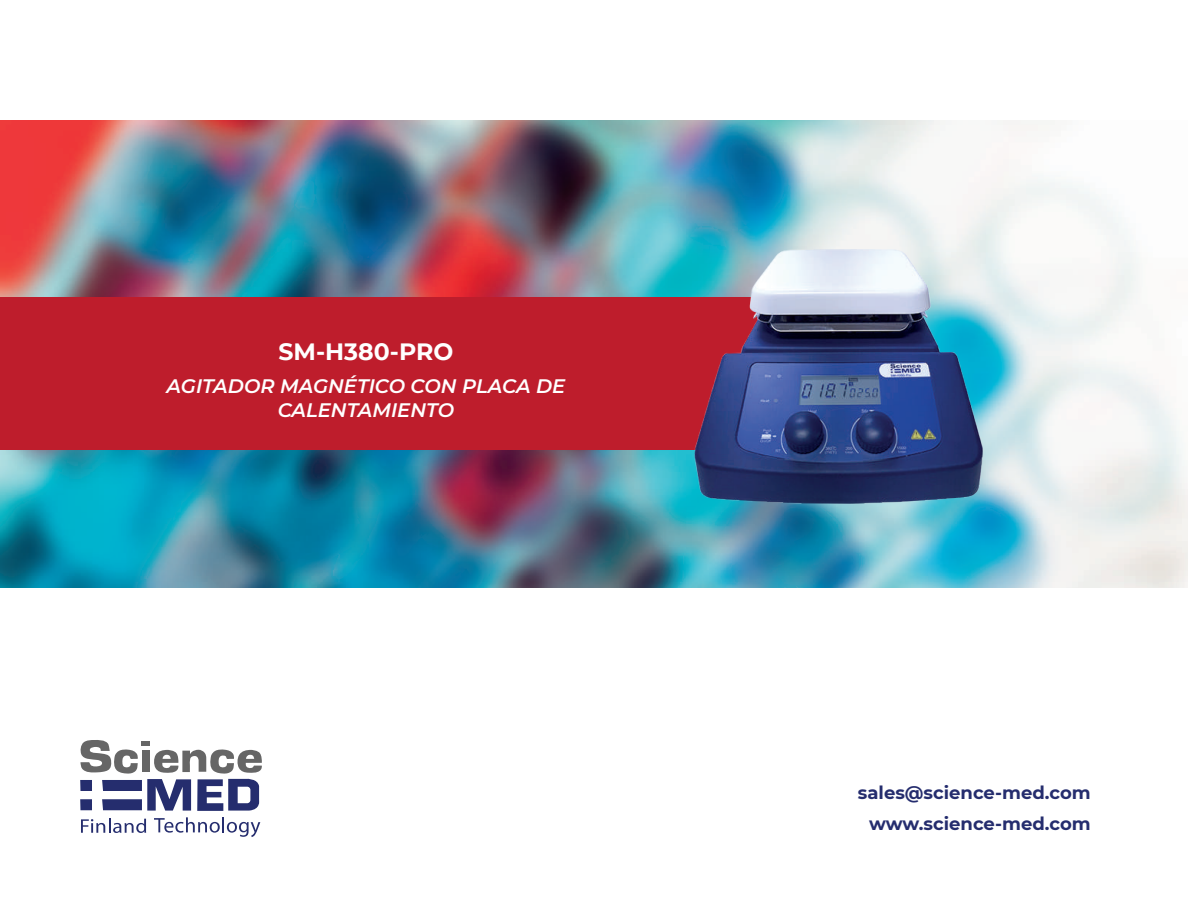
<style>
.page{position:relative;width:1188px;height:918px;background:#fff}
.page>*{position:absolute;margin:0;border:0;box-sizing:border-box;transform-origin:0 0}
.t1{font:700 23.55px "Montserrat";color:#fff}
.t2{font:italic 600 19.5px/24px "Montserrat";color:#fff;text-align:center}
.t3{font:700 18px/31.5px "Montserrat";color:#252d6e;text-align:right}
</style>
<div class="page">
<img style="left:0;top:120px;width:1188px;height:468px">
<div style="left:0;top:297px;width:800px;height:153px;background:#be1d2c"></div>
<svg style="left:81px;top:819px;width:65px;height:14px"></svg>
<svg style="left:154px;top:817px;width:106px;height:20px"></svg>
<svg style="left:80px;top:740px;width:182px;height:71px"></svg>
<img style="left:692px;top:240px;width:291px;height:267px">
<p class="t1" style="left:279px;top:334px;width:176px">SM-H380-PRO</p>
<p class="t2" style="left:167px;top:373px;width:400px">AGITADOR MAGNÉTICO CON PLACA DE<br>CALENTAMIENTO</p>
<p class="t3" style="left:858px;top:776px;width:234px">sales@science-med.com www.science-med.com</p>
</div>
